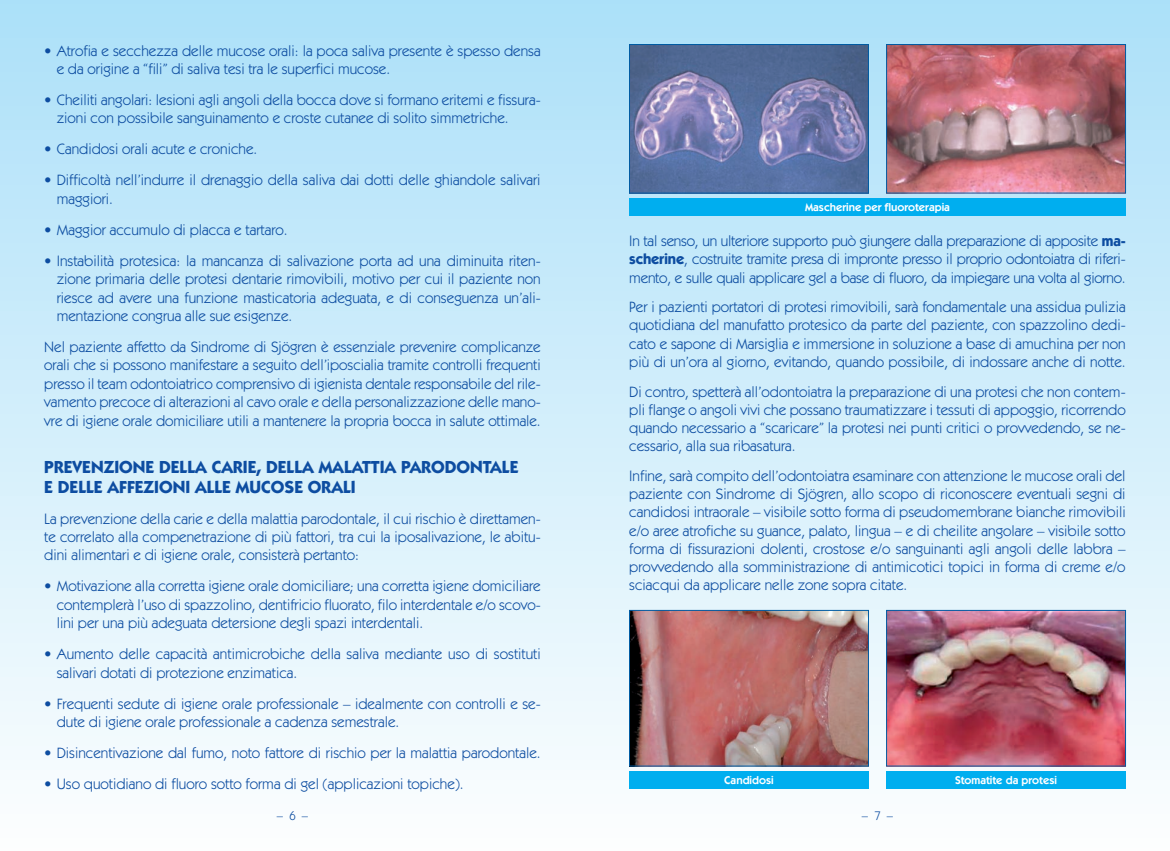
<style>
.page{position:relative;width:1170px;height:851px;background:#fff}
.page>*{position:absolute;margin:0;border:0;box-sizing:border-box;transform-origin:0 0}
.t1{font:700 17.5px "Itc Kabel";color:#0d4da1}
.List_Paragraph{font:15px/18.4px "Itc Kabel";color:#0d4da1;text-align:justify}
.t2{font:12.5px "Itc Kabel";color:#0d4da1}
.t3{font:600 11.38px "Itc Kabel";color:#fff}
.s1{font-weight:700}
</style>
<div class="page">
<div style="left:0;top:0;width:1169px;height:850px;background:linear-gradient(to bottom,#abe0f9,#fbfdfe)"></div>
<div style="left:629px;top:198px;width:496px;height:18px;background:#00aeef"></div>
<img style="left:631px;top:46px;width:235px;height:145px">
<div style="left:629px;top:44px;width:239px;height:149px;border:1px solid #015ca3"></div>
<img style="left:888px;top:46px;width:235px;height:145px">
<div style="left:886px;top:44px;width:239px;height:149px;border:1px solid #015ca3"></div>
<img style="left:631px;top:612px;width:235px;height:152px">
<div style="left:629px;top:610px;width:239px;height:156px;border:1px solid #015ca3"></div>
<img style="left:888px;top:612px;width:235px;height:152px">
<div style="left:886px;top:610px;width:239px;height:156px;border:1px solid #015ca3"></div>
<div style="left:629px;top:771px;width:239px;height:18px;background:#00aeef"></div>
<div style="left:886px;top:771px;width:239px;height:18px;background:#00aeef"></div>
<p class="List_Paragraph" style="left:57px;top:41px;width:485px;text-indent:-12px">• Atrofia e secchezza delle mucose orali: la poca saliva presente è spesso densa e da origine a “fili” di saliva tesi tra le superfici mucose.</p>
<p class="List_Paragraph" style="left:57px;top:91px;width:485px;text-indent:-12px">• Cheiliti angolari: lesioni agli angoli della bocca dove si formano eritemi e fissura&shy;zioni con possibile sanguinamento e croste cutanee di solito simmetriche.</p>
<p class="List_Paragraph" style="left:44px;top:140px;width:214px">• Candidosi orali acute e croniche.</p>
<p class="List_Paragraph" style="left:57px;top:171px;width:485px;text-indent:-12px">• Difficoltà nell’indurre il drenaggio della saliva dai dotti delle ghiandole salivari maggiori.</p>
<p class="List_Paragraph" style="left:44px;top:220px;width:245px">• Maggior accumulo di placca e tartaro.</p>
<p class="List_Paragraph" style="left:57px;top:251px;width:485px;text-indent:-12px">• Instabilità protesica: la mancanza di salivazione porta ad una diminuita riten&shy;zione primaria delle protesi dentarie rimovibili, motivo per cui il paziente non riesce ad avere una funzione masticatoria adeguata, e di conseguenza un’ali&shy;mentazione congrua alle sue esigenze.</p>
<p class="List_Paragraph" style="left:44px;top:337px;width:498px">Nel paziente affetto da Sindrome di Sjögren è essenziale prevenire complicanze orali che si possono manifestare a seguito dell’iposcialia tramite controlli frequenti presso il team odontoiatrico comprensivo di igienista dentale responsabile del rile&shy;vamento precoce di alterazioni al cavo orale e della personalizzazione delle mano&shy;vre di igiene orale domiciliare utili a mantenere la propria bocca in salute ottimale.</p>
<p class="t1" style="left:44px;top:456px;width:475px">PREVENZIONE DELLA CARIE, DELLA MALATTIA PARODONTALE</p>
<p class="t1" style="left:44px;top:476px;width:313px">E DELLE AFFEZIONI ALLE MUCOSE ORALI</p>
<p class="List_Paragraph" style="left:44px;top:509px;width:498px">La prevenzione della carie e della malattia parodontale, il cui rischio è direttamen&shy;te correlato alla compenetrazione di più fattori, tra cui la iposalivazione, le abitu&shy;dini alimentari e di igiene orale, consisterà pertanto:</p>
<p class="List_Paragraph" style="left:57px;top:577px;width:485px;text-indent:-12px">• Motivazione alla corretta igiene orale domiciliare; una corretta igiene domiciliare contemplerà l’uso di spazzolino, dentifricio fluorato, filo interdentale e/o scovo&shy;lini per una più adeguata detersione degli spazi interdentali.</p>
<p class="List_Paragraph" style="left:57px;top:644px;width:485px;text-indent:-12px">• Aumento delle capacità antimicrobiche della saliva mediante uso di sostituti salivari dotati di protezione enzimatica.</p>
<p class="List_Paragraph" style="left:57px;top:694px;width:485px;text-indent:-12px">• Frequenti sedute di igiene orale professionale – idealmente con controlli e se&shy;dute di igiene orale professionale a cadenza semestrale.</p>
<p class="List_Paragraph" style="left:44px;top:743px;width:498px">• Disincentivazione dal fumo, noto fattore di rischio per la malattia parodontale.</p>
<p class="List_Paragraph" style="left:44px;top:774px;width:421px">• Uso quotidiano di fluoro sotto forma di gel (applicazioni topiche).</p>
<p class="t3" style="left:805px;top:200px;width:146px">Mascherine per fluoroterapia</p>
<p class="List_Paragraph" style="left:629px;top:232px;width:498px">In tal senso, un ulteriore supporto può giungere dalla preparazione di apposite <span class="s1">ma&shy;scherine</span>, costruite tramite presa di impronte presso il proprio odontoiatra di riferi&shy;mento, e sulle quali applicare gel a base di fluoro, da impiegare una volta al giorno.</p>
<p class="List_Paragraph" style="left:629px;top:298px;width:498px">Per i pazienti portatori di protesi rimovibili, sarà fondamentale una assidua pulizia quotidiana del manufatto protesico da parte del paziente, con spazzolino dedi&shy;cato e sapone di Marsiglia e immersione in soluzione a base di amuchina per non più di un’ora al giorno, evitando, quando possibile, di indossare anche di notte.</p>
<p class="List_Paragraph" style="left:629px;top:382px;width:498px">Di contro, spetterà all’odontoiatra la preparazione di una protesi che non contem&shy;pli flange o angoli vivi che possano traumatizzare i tessuti di appoggio, ricorrendo quando necessario a “scaricare” la protesi nei punti critici o provvedendo, se ne&shy;cessario, alla sua ribasatura.</p>
<p class="List_Paragraph" style="left:629px;top:466px;width:498px">Infine, sarà compito dell’odontoiatra esaminare con attenzione le mucose orali del paziente con Sindrome di Sjögren, allo scopo di riconoscere eventuali segni di candidosi intraorale – visibile sotto forma di pseudomembrane bianche rimovibili e/o aree atrofiche su guance, palato, lingua – e di cheilite angolare – visibile sotto forma di fissurazioni dolenti, crostose e/o sanguinanti agli angoli delle labbra – provvedendo alla somministrazione di antimicotici topici in forma di creme e/o sciacqui da applicare nelle zone sopra citate.</p>
<p class="t3" style="left:724px;top:773px;width:51px">Candidosi</p>
<p class="t3" style="left:955px;top:773px;width:103px">Stomatite da protesi</p>
<p class="t2" style="left:277px;top:807px;width:33px">– 6 –</p>
<p class="t2" style="left:861px;top:807px;width:33px">– 7 –</p>
</div>
